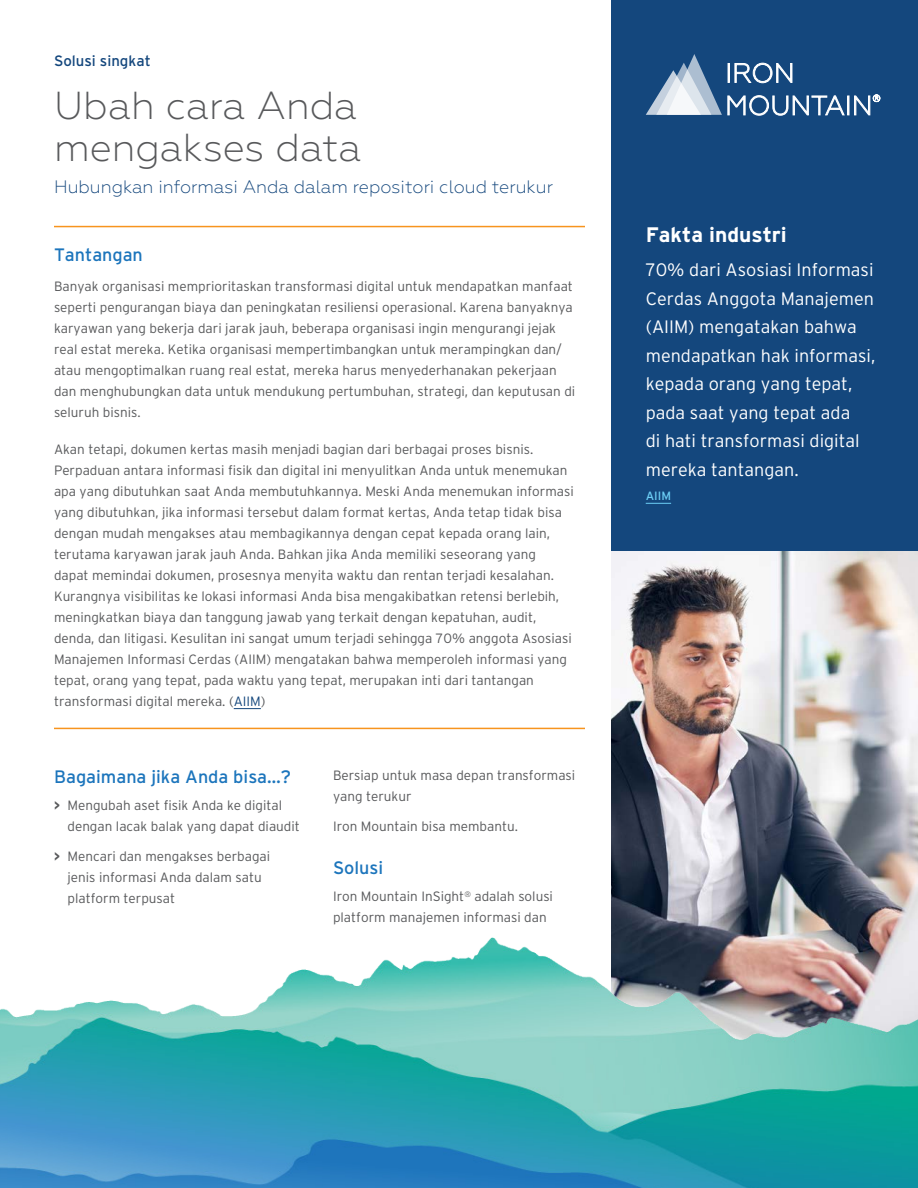
<style>
.page{position:relative;width:918px;height:1188px;background:#fff}
.page>*{position:absolute;margin:0;border:0;box-sizing:border-box;transform-origin:0 0}
.t1{font:300 39px/42px "Geometria";color:#58595b}
.t2{font:700 21px "Interstate";color:#fff}
.t3{font:300 18px/28.5px "Interstate";color:#fff}
.t4{font:300 18px "Geometria";color:#14477d}
.t5{font:18px "Interstate";color:#1c75bc}
.t6{font:15px "Interstate";color:#14477d}
.t7{font:300 13.5px/21px "Interstate";color:#58595b}
.t8{font:12px "Interstate";color:#6dcff6}
.s1{color:#14477d}
.s2{font-weight:700}
</style>
<div class="page">
<div style="left:611px;top:0;width:307px;height:551px;background:#14477d"></div>
<div style="left:728px;top:63px;width:2px;height:20px;border:1px solid #fff"></div>
<svg style="left:735px;top:63px;width:57px;height:20px"></svg>
<svg style="left:728px;top:95px;width:152px;height:20px"></svg>
<svg style="left:646px;top:54px;width:76px;height:61px"></svg>
<img style="left:611px;top:551px;width:307px;height:386px">
<img style="left:0;top:937px;width:918px;height:251px">
<svg style="left:646px;top:503px;width:25px;height:1px"></svg>
<hr style="left:54px;top:226px;width:531px;height:1px;background:#f7941e">
<hr style="left:54px;top:728px;width:531px;height:1px;background:#f7941e">
<svg style="left:234px;top:708px;width:27px;height:1px"></svg>
<p class="t6" style="left:54px;top:52px;width:98px">Solusi singkat</p>
<h1 class="t1" style="left:54px;top:84px;width:309px">Ubah cara Anda mengakses data</h1>
<h3 class="t4" style="left:54px;top:176px;width:501px">Hubungkan informasi Anda dalam repositori cloud terukur</h3>
<h3 class="t5" style="left:54px;top:244px;width:90px">Tantangan</h3>
<p class="t7" style="left:54px;top:275px;width:523px">Banyak organisasi memprioritaskan transformasi digital untuk mendapatkan manfaat seperti pengurangan biaya dan peningkatan resiliensi operasional. Karena banyaknya karyawan yang bekerja dari jarak jauh, beberapa organisasi ingin mengurangi jejak real estat mereka. Ketika organisasi mempertimbangkan untuk merampingkan dan/ atau mengoptimalkan ruang real estat, mereka harus menyederhanakan pekerjaan dan menghubungkan data untuk mendukung pertumbuhan, strategi, dan keputusan di seluruh bisnis.</p>
<p class="t7" style="left:54px;top:439px;width:521px">Akan tetapi, dokumen kertas masih menjadi bagian dari berbagai proses bisnis.<br>Perpaduan antara informasi fisik dan digital ini menyulitkan Anda untuk menemukan apa yang dibutuhkan saat Anda membutuhkannya. Meski Anda menemukan informasi yang dibutuhkan, jika informasi tersebut dalam format kertas, Anda tetap tidak bisa dengan mudah mengakses atau membagikannya dengan cepat kepada orang lain, terutama karyawan jarak jauh Anda. Bahkan jika Anda memiliki seseorang yang dapat memindai dokumen, prosesnya menyita waktu dan rentan terjadi kesalahan.<br>Kurangnya visibilitas ke lokasi informasi Anda bisa mengakibatkan retensi berlebih, meningkatkan biaya dan tanggung jawab yang terkait dengan kepatuhan, audit, denda, dan litigasi. Kesulitan ini sangat umum terjadi sehingga 70% anggota Asosiasi Manajemen Informasi Cerdas (AIIM) mengatakan bahwa memperoleh informasi yang tepat, orang yang tepat, pada waktu yang tepat, merupakan inti dari tantangan transformasi digital mereka. (<span class="s1">AIIM</span>)</p>
<h3 class="t5" style="left:54px;top:766px;width:239px">Bagaimana jika Anda bisa…?</h3>
<p class="t7" style="left:68px;top:795px;width:234px;text-indent:-14px"><span class="s2">&gt;</span> Mengubah aset fisik Anda ke digital dengan lacak balak yang dapat diaudit</p>
<p class="t7" style="left:68px;top:846px;width:204px;text-indent:-14px"><span class="s2">&gt;</span> Mencari dan mengakses berbagai jenis informasi Anda dalam satu platform terpusat</p>
<p class="t7" style="left:333px;top:765px;width:244px">Bersiap untuk masa depan transformasi yang terukur</p>
<p class="t7" style="left:333px;top:816px;width:187px">Iron Mountain bisa membantu.</p>
<h3 class="t5" style="left:333px;top:857px;width:52px">Solusi</h3>
<p class="t7" style="left:333px;top:886px;width:222px">Iron Mountain InSight<sup>®</sup> adalah solusi platform manajemen informasi dan</p>
<h2 class="t2" style="left:646px;top:222px;width:143px">Fakta industri</h2>
<h3 class="t3" style="left:646px;top:256px;width:231px">70% dari Asosiasi Informasi<br>Cerdas Anggota Manajemen (AIIM) mengatakan bahwa mendapatkan hak informasi, kepada orang yang tepat, pada saat yang tepat ada<br>di hati transformasi digital mereka tantangan.</h3>
<p class="t8" style="left:646px;top:489px;width:27px">AIIM</p>
</div>
